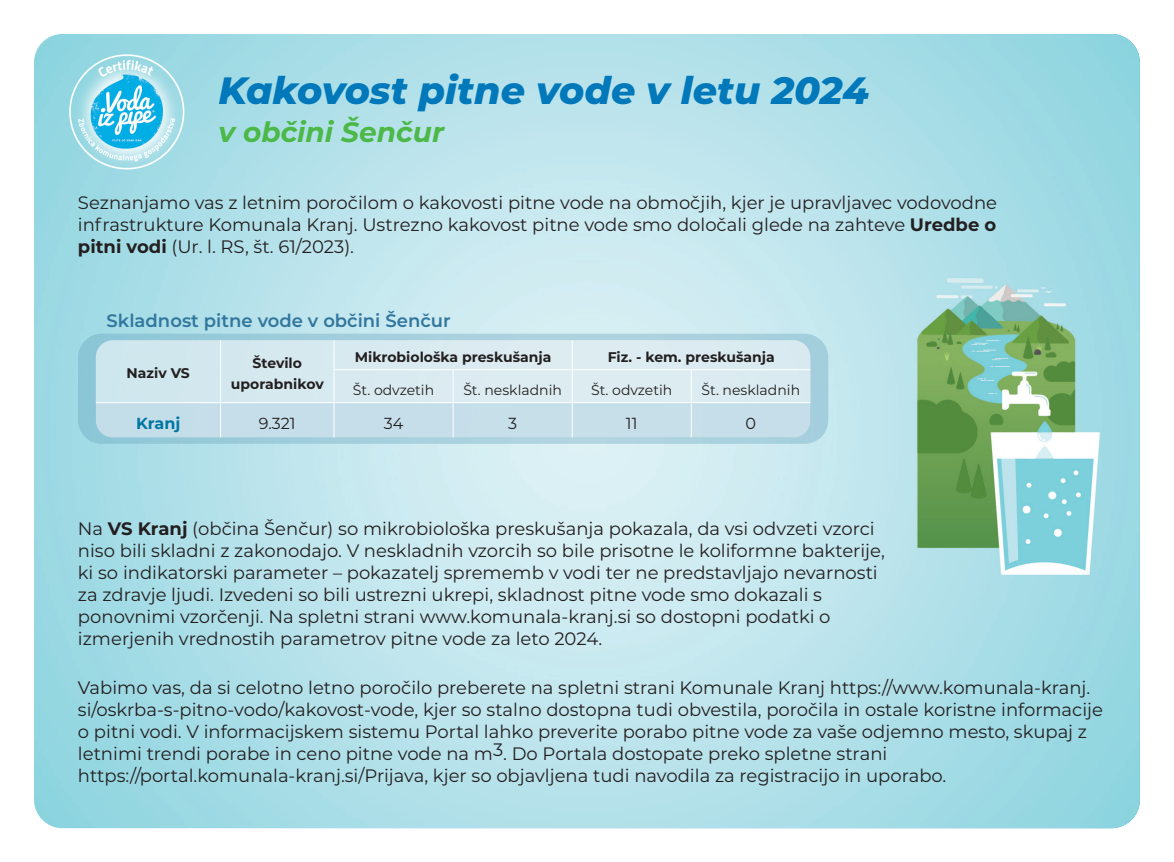
<style>
.page{position:relative;width:1174px;height:862px;background:#fff}
.page>*{position:absolute;margin:0;border:0;box-sizing:border-box;transform-origin:0 0}
.t1{font:italic 800 38px "Montserrat";color:#0078b9}
.t2{font:italic 700 28px "Montserrat";color:#4cb848}
.t3{font:18px/22px "Montserrat";color:#231f20}
.t4{font:600 18px "Montserrat";color:#31769d}
.t5{font:16px "Montserrat";color:#231f20}
.t6{font:700 16px "Montserrat";letter-spacing:-.005em;color:#0076a3}
.t7{font:700 14px/21px "Montserrat";color:#231f20;text-align:center}
.t8{font:14px "Montserrat";color:#231f20}
.s1{font-weight:700}
</style>
<div class="page">
<img style="left:34px;top:34px;width:1105px;height:794px">
<svg style="left:78px;top:334px;width:750px;height:110px;background:#a1cedb"></svg>
<div style="left:96px;top:340px;width:714px;height:97px;background:linear-gradient(to bottom,#dfeef2,#c5dee9);border-radius:17px"></div>
<hr style="left:220px;top:340px;width:1px;height:30px;background:#fff">
<hr style="left:220px;top:370px;width:1px;height:32px;background:#fff">
<svg style="left:333px;top:340px;width:1px;height:29px"></svg>
<svg style="left:572px;top:340px;width:1px;height:29px"></svg>
<hr style="left:333px;top:369px;width:120px;height:1px;background:#fff">
<hr style="left:333px;top:370px;width:1px;height:32px;background:#fff">
<hr style="left:453px;top:369px;width:119px;height:1px;background:#fff">
<hr style="left:452px;top:370px;width:1px;height:32px;background:#fff">
<hr style="left:572px;top:369px;width:119px;height:1px;background:#fff">
<hr style="left:572px;top:370px;width:1px;height:32px;background:#fff">
<hr style="left:691px;top:369px;width:119px;height:1px;background:#fff">
<hr style="left:691px;top:370px;width:1px;height:32px;background:#fff">
<hr style="left:96px;top:402px;width:125px;height:1px;background:#fff">
<hr style="left:221px;top:402px;width:113px;height:1px;background:#fff">
<hr style="left:220px;top:403px;width:1px;height:34px;background:#fff">
<hr style="left:334px;top:402px;width:119px;height:1px;background:#fff">
<hr style="left:333px;top:403px;width:1px;height:34px;background:#fff">
<hr style="left:453px;top:402px;width:119px;height:1px;background:#fff">
<hr style="left:452px;top:403px;width:1px;height:34px;background:#fff">
<hr style="left:572px;top:402px;width:119px;height:1px;background:#fff">
<hr style="left:572px;top:403px;width:1px;height:34px;background:#fff">
<hr style="left:691px;top:402px;width:119px;height:1px;background:#fff">
<hr style="left:691px;top:403px;width:1px;height:34px;background:#fff">
<img style="left:60px;top:39px;width:135px;height:137px">
<p class="t1" style="left:218px;top:62px;width:652px">Kakovost pitne vode v letu 2024</p>
<p class="t2" style="left:218px;top:112px;width:227px">v občini Šenčur</p>
<p class="t3" style="left:78px;top:190px;width:920px;text-align:justify">Seznanjamo vas z letnim poročilom o kakovosti pitne vode na območjih, kjer je upravljavec vodovodne infrastrukture Komunala Kranj. Ustrezno kakovost pitne vode smo določali glede na zahteve <span class="s1">Uredbe o pitni vodi</span> (Ur. l. RS, št. 61/2023).</p>
<p class="t4" style="left:107px;top:308px;width:345px">Skladnost pitne vode v občini Šenčur</p>
<p class="t7" style="left:127px;top:362px;width:65px">Naziv VS</p>
<p class="t7" style="left:231px;top:351px;width:94px">Število uporabnikov</p>
<p class="t7" style="left:355px;top:345px;width:198px">Mikrobiološka preskušanja</p>
<p class="t7" style="left:608px;top:345px;width:169px">Fiz. - kem. preskušanja</p>
<p class="t8" style="left:353px;top:380px;width:83px">Št. odvzetih</p>
<p class="t8" style="left:463px;top:380px;width:100px">Št. neskladnih</p>
<p class="t8" style="left:591px;top:380px;width:83px">Št. odvzetih</p>
<p class="t8" style="left:701px;top:380px;width:100px">Št. neskladnih</p>
<p class="t6" style="left:136px;top:412px;width:46px">Kranj</p>
<p class="t5" style="left:259px;top:413px;width:38px">9.321</p>
<p class="t5" style="left:384px;top:413px;width:21px">34</p>
<p class="t5" style="left:508px;top:413px;width:11px">3</p>
<p class="t5" style="left:626px;top:413px;width:13px">11</p>
<p class="t5" style="left:745px;top:413px;width:12px">0</p>
<p class="t3" style="left:78px;top:517px;width:808px">Na <span class="s1">VS Kranj</span> (občina Šenčur) so mikrobiološka preskušanja pokazala, da vsi odvzeti vzorci niso bili skladni z zakonodajo. V neskladnih vzorcih so bile prisotne le koliformne bakterije, ki so indikatorski parameter – pokazatelj sprememb v vodi ter ne predstavljajo nevarnosti za zdravje ljudi. Izvedeni so bili ustrezni ukrepi, skladnost pitne vode smo dokazali s ponovnimi vzorčenji. Na spletni strani www.komunala-kranj.si so dostopni podatki o izmerjenih vrednostih parametrov pitne vode za leto 2024.</p>
<p class="t3" style="left:78px;top:676px;width:1026px">Vabimo vas, da si celotno letno poročilo preberete na spletni strani Komunale Kranj https://www.komunala-kranj. si/oskrba-s-pitno-vodo/kakovost-vode, kjer so stalno dostopna tudi obvestila, poročila in ostale koristne informacije o pitni vodi. V informacijskem sistemu Portal lahko preverite porabo pitne vode za vaše odjemno mesto, skupaj z letnimi trendi porabe in ceno pitne vode na m3. Do Portala dostopate preko spletne strani</p>
<p class="t3" style="left:78px;top:764px;width:870px">https://portal.komunala-kranj.si/Prijava, kjer so objavljena tudi navodila za registracijo in uporabo.</p>
</div>
